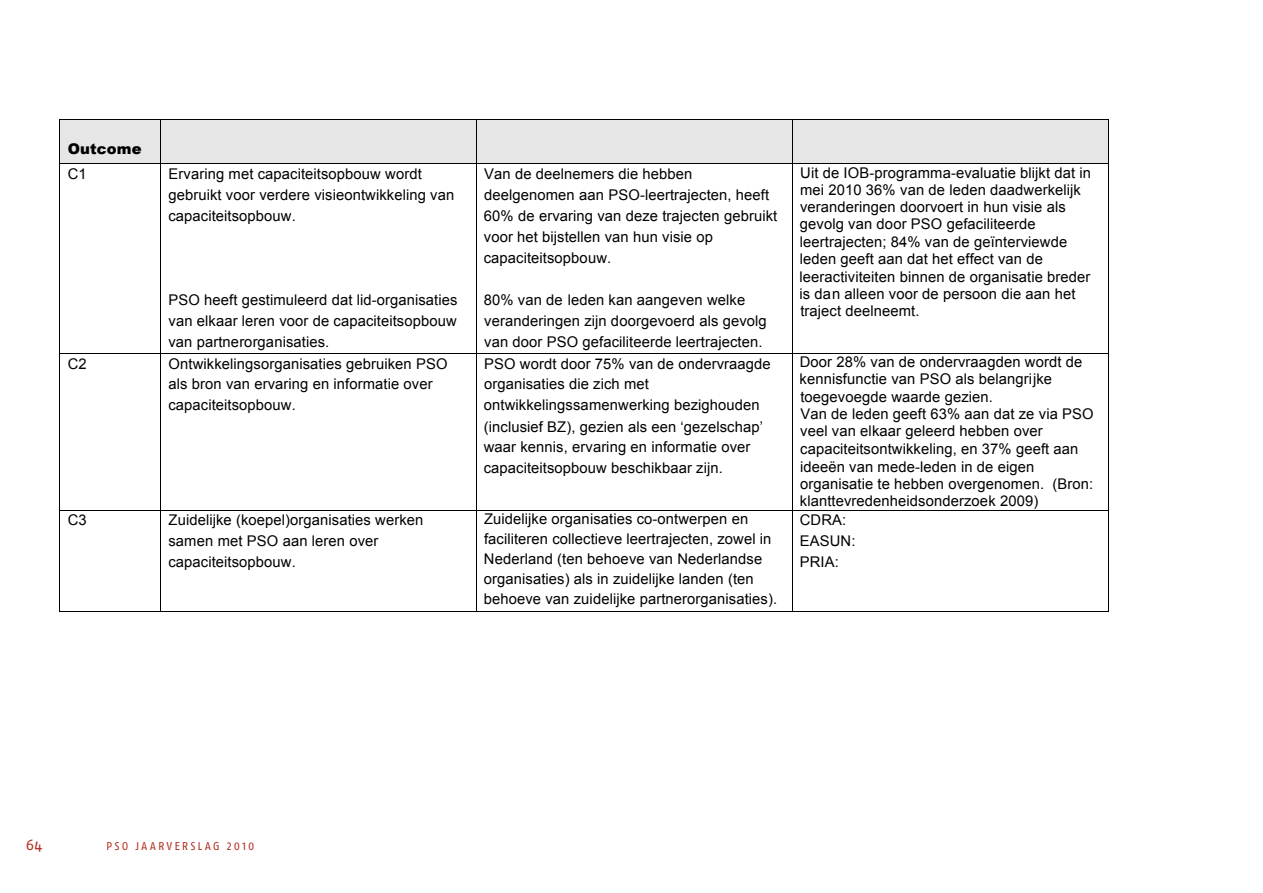
<style>
.page{position:relative;width:1263px;height:893px;background:#fff}
.page>*{position:absolute;margin:0;border:0;box-sizing:border-box;transform-origin:0 0}
.t1{font:15px "Fago No";color:#b13121}
.t2{font:14.7px/17.2px "Arial";letter-spacing:.01em;color:#000}
.t3{font:900 14.7px "Arial";letter-spacing:.01em;color:#000}
.t4{font:11.25px "Fago No Regular Lf Caps";letter-spacing:.175em;color:#b13121}
.s1{font-family:"Helvetica"}
</style>
<div class="page">
<div style="left:60px;top:119px;width:100px;height:44px;background:#e6e6e6"></div>
<div style="left:161px;top:119px;width:315px;height:44px;background:#e6e6e6"></div>
<div style="left:477px;top:119px;width:315px;height:44px;background:#e6e6e6"></div>
<div style="left:792px;top:119px;width:316px;height:44px;background:#e6e6e6"></div>
<hr style="left:60px;top:119px;width:100px;height:1px;background:#000">
<hr style="left:161px;top:119px;width:315px;height:1px;background:#000">
<hr style="left:477px;top:119px;width:315px;height:1px;background:#000">
<hr style="left:792px;top:119px;width:316px;height:1px;background:#000">
<hr style="left:59px;top:119px;width:1px;height:44px;background:#000">
<hr style="left:160px;top:119px;width:1px;height:44px;background:#000">
<hr style="left:476px;top:119px;width:1px;height:44px;background:#000">
<hr style="left:792px;top:119px;width:1px;height:44px;background:#000">
<hr style="left:1108px;top:119px;width:1px;height:44px;background:#000">
<hr style="left:60px;top:163px;width:100px;height:1px;background:#000">
<hr style="left:161px;top:163px;width:315px;height:1px;background:#000">
<hr style="left:477px;top:163px;width:315px;height:1px;background:#000">
<hr style="left:792px;top:163px;width:316px;height:1px;background:#000">
<hr style="left:59px;top:164px;width:1px;height:189px;background:#000">
<hr style="left:160px;top:164px;width:1px;height:189px;background:#000">
<hr style="left:476px;top:164px;width:1px;height:189px;background:#000">
<hr style="left:792px;top:164px;width:1px;height:189px;background:#000">
<hr style="left:1108px;top:164px;width:1px;height:189px;background:#000">
<hr style="left:60px;top:353px;width:100px;height:1px;background:#000">
<hr style="left:161px;top:353px;width:315px;height:1px;background:#000">
<hr style="left:477px;top:353px;width:315px;height:1px;background:#000">
<hr style="left:792px;top:353px;width:316px;height:1px;background:#000">
<hr style="left:59px;top:354px;width:1px;height:156px;background:#000">
<hr style="left:160px;top:354px;width:1px;height:156px;background:#000">
<hr style="left:476px;top:354px;width:1px;height:156px;background:#000">
<hr style="left:792px;top:354px;width:1px;height:156px;background:#000">
<hr style="left:1108px;top:354px;width:1px;height:156px;background:#000">
<hr style="left:60px;top:510px;width:100px;height:1px;background:#000">
<hr style="left:161px;top:510px;width:315px;height:1px;background:#000">
<hr style="left:477px;top:510px;width:315px;height:1px;background:#000">
<hr style="left:792px;top:510px;width:316px;height:1px;background:#000">
<hr style="left:59px;top:510px;width:1px;height:101px;background:#000">
<hr style="left:60px;top:611px;width:100px;height:1px;background:#000">
<hr style="left:160px;top:510px;width:1px;height:101px;background:#000">
<hr style="left:161px;top:611px;width:315px;height:1px;background:#000">
<hr style="left:476px;top:510px;width:1px;height:101px;background:#000">
<hr style="left:477px;top:611px;width:315px;height:1px;background:#000">
<hr style="left:792px;top:510px;width:1px;height:101px;background:#000">
<hr style="left:792px;top:611px;width:316px;height:1px;background:#000">
<hr style="left:1108px;top:510px;width:1px;height:101px;background:#000">
<p class="t3" style="left:68px;top:143px;width:76px">Outcome</p>
<p class="t2" style="left:68px;top:165px;width:21px">C1</p>
<p class="t2" style="left:168px;top:164px;width:287px;line-height:20.9px">Ervaring met capaciteitsopbouw wordt gebruikt voor verdere visieontwikkeling van capaciteitsopbouw.</p>
<p class="t2" style="left:168px;top:290px;width:291px;line-height:20.9px;text-align:justify">PSO heeft gestimuleerd dat lid-organisaties van elkaar leren voor de capaciteitsopbouw van partnerorganisaties.</p>
<p class="t2" style="left:484px;top:163px;width:295px;line-height:21px">Van de deelnemers die hebben deelgenomen aan PSO-leertrajecten, heeft 60% de ervaring van deze trajecten gebruikt voor het bijstellen van hun visie op capaciteitsopbouw.</p>
<p class="t2" style="left:484px;top:290px;width:285px;line-height:20.9px">80% van de leden kan aangeven welke veranderingen zijn doorgevoerd als gevolg van door PSO gefaciliteerde leertrajecten.</p>
<p class="t2" style="left:799px;top:164px;width:293px">Uit de IOB-programma-evaluatie blijkt dat in mei 2010 36% van de leden daadwerkelijk veranderingen doorvoert in hun visie als gevolg van door PSO gefaciliteerde leertrajecten; 84% van de ge<span class="s1">ï</span>nterviewde leden geeft aan dat het effect van de leeractiviteiten binnen de organisatie breder is dan alleen voor de persoon die aan het traject deelneemt.</p>
<p class="t2" style="left:68px;top:355px;width:21px">C2</p>
<p class="t2" style="left:168px;top:353px;width:281px;line-height:20.9px">Ontwikkelingsorganisaties gebruiken PSO als bron van ervaring en informatie over capaciteitsopbouw.</p>
<p class="t2" style="left:484px;top:353px;width:289px;line-height:21px">PSO wordt door 75% van de ondervraagde organisaties die zich met ontwikkelingssamenwerking bezighouden (inclusief BZ), gezien als een ‘gezelschap’ waar kennis, ervaring en informatie over capaciteitsopbouw beschikbaar zijn.</p>
<p class="t2" style="left:800px;top:354px;width:296px">Door 28% van de ondervraagden wordt de kennisfunctie van PSO als belangrijke toegevoegde waarde gezien.<br>Van de leden geeft 63% aan dat ze via PSO veel van elkaar geleerd hebben over capaciteitsontwikkeling, en 37% geeft aan idee<span class="s1">ë</span>n van mede-leden in de eigen organisatie te hebben overgenomen. (Bron: klanttevredenheidsonderzoek 2009)</p>
<p class="t2" style="left:68px;top:512px;width:21px">C3</p>
<p class="t2" style="left:168px;top:510px;width:257px;line-height:21px">Zuidelijke (koepel)organisaties werken samen met PSO aan leren over capaciteitsopbouw.</p>
<p class="t2" style="left:484px;top:509px;width:295px;line-height:20.1px">Zuidelijke organisaties co-ontwerpen en faciliteren collectieve leertrajecten, zowel in Nederland (ten behoeve van Nederlandse organisaties) als in zuidelijke landen (ten behoeve van zuidelijke partnerorganisaties).</p>
<p class="t2" style="left:800px;top:510px;width:57px;line-height:21px">CDRA:<br>EASUN:<br>PRIA:</p>
<p class="t1" style="left:26px;top:837px;width:18px">64</p>
<p class="t4" style="left:106px;top:840px;width:149px">PSO JAARVERSLAG 2010</p>
</div>
